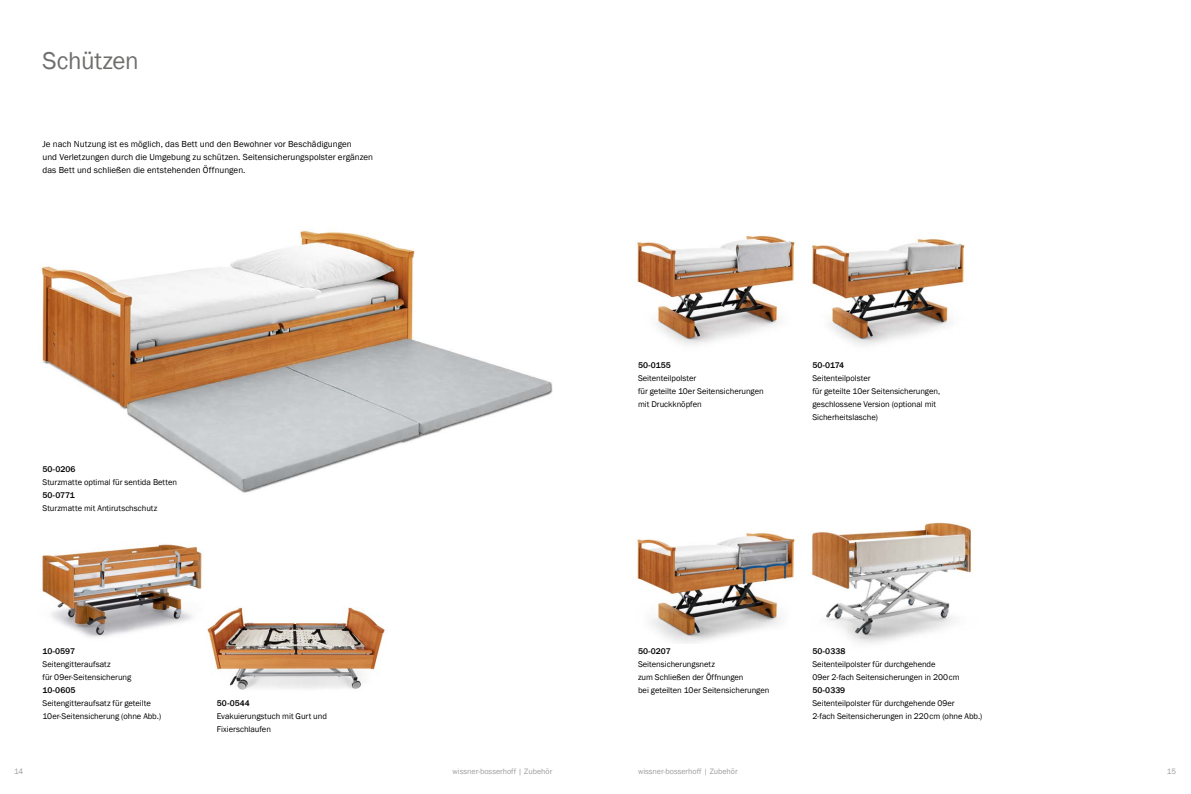
<style>
.page{position:relative;width:1191px;height:794px;background:#fff}
.page>*{position:absolute;margin:0;border:0;box-sizing:border-box;transform-origin:0 0}
.t1{font:25px "Franklin Gothic";letter-spacing:-.01em;color:#6f6f6e}
.t2{font:9px/13px "Franklin Gothic";letter-spacing:.005em;color:#000}
.t3{font:8.5px/13px "Franklin Gothic";letter-spacing:-.005em;color:#000}
.t4{font:500 8.5px "Franklin Gothic";color:#000}
.t5{font:8px "Franklin Gothic";color:#9c9d9d}
</style>
<div class="page">
<img style="left:637px;top:235px;width:160px;height:110px">
<img style="left:808px;top:239px;width:157px;height:106px">
<img style="left:637px;top:532px;width:162px;height:111px">
<img style="left:41px;top:230px;width:512px;height:263px">
<img style="left:811px;top:522px;width:161px;height:121px">
<img style="left:42px;top:544px;width:160px;height:94px">
<img style="left:207px;top:607px;width:178px;height:83px">
<h1 class="t1" style="left:43px;top:45px;width:98px">Schützen</h1>
<p class="t2" style="left:43px;top:137px;width:332px">Je nach Nutzung ist es möglich, das Bett und den Bewohner vor Beschädigungen<br>und Verletzungen durch die Umgebung zu schützen. Seitensicherungspolster ergänzen das Bett und schließen die entstehenden Öffnungen.</p>
<p class="t4" style="left:43px;top:463px;width:34px">50-0206</p>
<p class="t3" style="left:43px;top:475px;width:136px">Sturzmatte optimal für sentida Betten</p>
<p class="t4" style="left:43px;top:489px;width:34px">50-0771</p>
<p class="t3" style="left:43px;top:501px;width:116px">Sturzmatte mit Antirutschschutz</p>
<p class="t4" style="left:43px;top:645px;width:34px">10-0597</p>
<p class="t3" style="left:43px;top:657px;width:90px">Seitengitteraufsatz<br>für 09er-Seitensicherung</p>
<p class="t4" style="left:43px;top:684px;width:34px">10-0605</p>
<p class="t3" style="left:43px;top:696px;width:120px">Seitengitteraufsatz für geteilte<br>10er-Seitensicherung (ohne Abb.)</p>
<p class="t4" style="left:217px;top:697px;width:35px">50-0544</p>
<p class="t3" style="left:217px;top:709px;width:111px">Evakuierungstuch mit Gurt und<br>Fixierschlaufen</p>
<p class="t4" style="left:638px;top:359px;width:34px">50-0155</p>
<p class="t3" style="left:638px;top:371px;width:127px">Seitenteilpolster<br>für geteilte 10er Seitensicherungen mit Druckknöpfen</p>
<p class="t4" style="left:812px;top:359px;width:33px">50-0174</p>
<p class="t3" style="left:812px;top:371px;width:129px">Seitenteilpolster<br>für geteilte 10er Seitensicherungen, geschlossene Version (optional mit<br>Sicherheitslasche)</p>
<p class="t4" style="left:638px;top:645px;width:34px">50-0207</p>
<p class="t3" style="left:638px;top:657px;width:133px">Seitensicherungsnetz<br>zum Schließen der Öffnungen<br>bei geteilten 10er Seitensicherungen</p>
<p class="t4" style="left:812px;top:645px;width:34px">50-0338</p>
<p class="t3" style="left:812px;top:657px;width:149px">Seitenteilpolster für durchgehende<br>09er 2-fach Seitensicherungen in 200cm</p>
<p class="t4" style="left:812px;top:684px;width:34px">50-0339</p>
<p class="t3" style="left:812px;top:696px;width:171px">Seitenteilpolster für durchgehende 09er<br>2-fach Seitensicherungen in 220cm (ohne Abb.)</p>
<p class="t5" style="left:14px;top:766px;width:11px">14</p>
<p class="t5" style="left:452px;top:766px;width:101px">wissner-bosserhoff | Zubehör</p>
<p class="t5" style="left:638px;top:766px;width:101px">wissner-bosserhoff | Zubehör</p>
<p class="t5" style="left:1166px;top:766px;width:11px">15</p>
</div>
